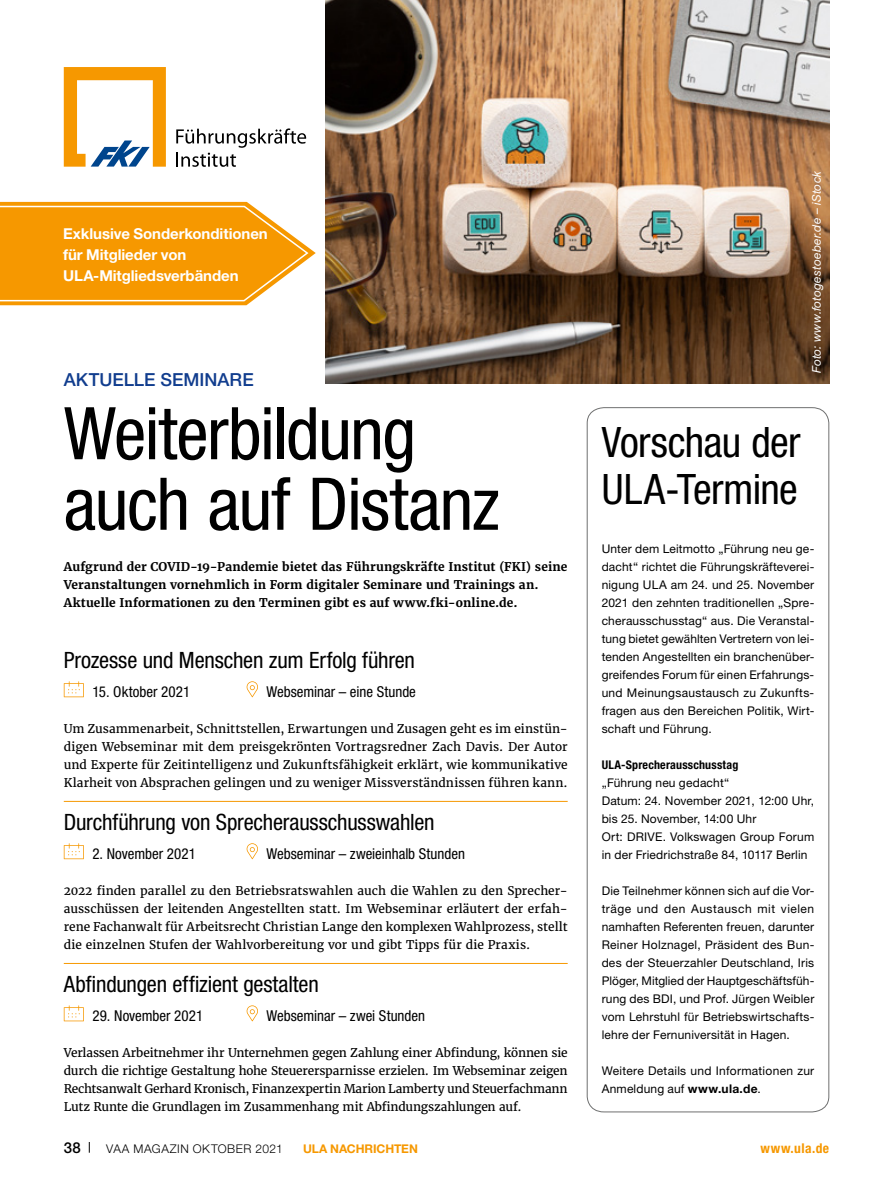
<style>
.page{position:relative;width:893px;height:1191px;background:#fff}
.page>*{position:absolute;margin:0;border:0;box-sizing:border-box;transform-origin:0 0}
.t1{font:condensed 72.75px/70.5px "Helvetica Neue LT Std";letter-spacing:-.02em;color:#000}
.t2{font:condensed 42px/46.5px "Helvetica Neue LT Std";letter-spacing:-.015em;color:#000}
.t3{font:condensed 22.5px "Helvetica Neue LT Std";letter-spacing:-.01em;color:#000}
.t4{font:500 18px "Helvetica Neue LT Std";color:#113d8e}
.t5{font:condensed 15px "Helvetica Neue LT Std";color:#000}
.t6{font:700 15px/21px "Helvetica Neue LT Std";letter-spacing:-.005em;color:#fff}
.t7{font:500 15px "Helvetica Neue LT Std";color:#000}
.t8{font:700 condensed 13.5px "Helvetica Neue LT Std";letter-spacing:.035em;color:#f69800}
.t9{font:12px/18px "Helvetica Neue LT Std";letter-spacing:.015em;color:#000;text-align:justify}
.t10{font:12px/18px "Merriweather";color:#000;text-align:justify}
.t11{font:700 12px/18px "Merriweather";letter-spacing:.01em;color:#000}
.t12{font:italic 12px "Helvetica Neue LT Std";letter-spacing:.015em;color:#fff}
.t13{font:700 condensed 12px "Helvetica Neue LT Std";letter-spacing:.015em;color:#000}
.t14{font:300 12px "Helvetica Neue LT Std";letter-spacing:.04em;color:#000}
.t15{font:700 12px "Helvetica Neue LT Std";letter-spacing:-.005em;color:#f69800}
.s1{font-weight:700}
</style>
<div class="page">
<img style="left:325px;top:0;width:504px;height:383px">
<svg style="left:0;top:202px;width:316px;height:103px;background:#f7a522"></svg>
<svg style="left:176px;top:128px;width:130px;height:39px"></svg>
<svg style="left:64px;top:67px;width:102px;height:100px"></svg>
<svg style="left:64px;top:681px;width:20px;height:16px"></svg>
<svg style="left:64px;top:843px;width:20px;height:16px"></svg>
<svg style="left:64px;top:1005px;width:20px;height:16px"></svg>
<div style="left:587px;top:407px;width:242px;height:705px;border:1px solid #6f7070;border-radius:16px"></div>
<svg style="left:247px;top:681px;width:11px;height:16px"></svg>
<svg style="left:247px;top:843px;width:11px;height:16px"></svg>
<svg style="left:247px;top:1005px;width:11px;height:16px"></svg>
<hr style="left:64px;top:801px;width:504px;height:1px;background:#f69800">
<hr style="left:64px;top:963px;width:504px;height:1px;background:#f69800">
<p class="t6" style="left:63px;top:223px;width:206px">Exklusive Sonderkonditionen für Mitglieder von<br>ULA-Mitgliedsverbänden</p>
<h3 class="t4" style="left:64px;top:369px;width:191px">AKTUELLE SEMINARE</h3>
<h1 class="t1" style="left:64px;top:398px;width:438px">Weiterbildung auch auf Distanz</h1>
<p class="t11" style="left:64px;top:558px;width:505px">Aufgrund der COVID-19-Pandemie bietet das Führungskräfte Institut (FKI) seine<br>Veranstaltungen vornehmlich in Form digitaler Seminare und Trainings an.<br>Aktuelle Informationen zu den Terminen gibt es auf www.fki-online.de.</p>
<h3 class="t3" style="left:64px;top:647px;width:353px">Prozesse und Menschen zum Erfolg führen</h3>
<p class="t5" style="left:92px;top:683px;width:99px">15. Oktober 2021</p>
<p class="t5" style="left:266px;top:683px;width:151px">Webseminar – eine Stunde</p>
<p class="t10" style="left:64px;top:720px;width:505px">Um Zusammenarbeit, Schnittstellen, Erwartungen und Zusagen geht es im einstün&shy;digen Webseminar mit dem preisgekrönten Vortragsredner Zach Davis. Der Autor und Experte für Zeitintelligenz und Zukunftsfähigkeit erklärt, wie kommunikative Klarheit von Absprachen gelingen und zu weniger Missverständnissen führen kann.</p>
<h3 class="t3" style="left:64px;top:809px;width:372px">Durchführung von Sprecherausschusswahlen</h3>
<p class="t5" style="left:92px;top:845px;width:105px">2. November 2021</p>
<p class="t5" style="left:266px;top:845px;width:200px">Webseminar – zweieinhalb Stunden</p>
<p class="t10" style="left:64px;top:882px;width:505px">2022 finden parallel zu den Betriebsratswahlen auch die Wahlen zu den Sprecher&shy;ausschüssen der leitenden Angestellten statt. Im Webseminar erläutert der erfah&shy;rene Fachanwalt für Arbeitsrecht Christian Lange den komplexen Wahlprozess, stellt die einzelnen Stufen der Wahlvorbereitung vor und gibt Tipps für die Praxis.</p>
<h3 class="t3" style="left:64px;top:971px;width:256px">Abfindungen effizient gestalten</h3>
<p class="t5" style="left:92px;top:1007px;width:112px">29. November 2021</p>
<p class="t5" style="left:266px;top:1007px;width:160px">Webseminar – zwei Stunden</p>
<p class="t10" style="left:64px;top:1044px;width:505px">Verlassen Arbeitnehmer ihr Unternehmen gegen Zahlung einer Abfindung, können sie durch die richtige Gestaltung hohe Steuerersparnisse erzielen. Im Webseminar zeigen Rechtsanwalt Gerhard Kronisch, Finanzexpertin Marion Lamberty und Steuerfachmann Lutz Runte die Grundlagen im Zusammenhang mit Abfindungszahlungen auf.</p>
<p class="t12" style="left:809px;top:373px;width:204px;rotate:-90deg">Foto: www.fotogestoeber.de – iStock</p>
<h2 class="t2" style="left:602px;top:419px;width:200px">Vorschau der<br>ULA-Termine</h2>
<p class="t9" style="left:602px;top:540px;width:214px">Unter dem Leitmotto „Führung neu ge&shy;dacht“ richtet die Führungskräfteverei&shy;nigung ULA am 24. und 25. November 2021 den zehnten traditionellen „Spre&shy;cherausschusstag“ aus. Die Veranstal&shy;tung bietet gewählten Vertretern von lei&shy;tenden Angestellten ein branchenüber&shy;greifendes Forum für einen Erfahrungs&shy;und Meinungsaustausch zu Zukunfts&shy;fragen aus den Bereichen Politik, Wirt&shy;schaft und Führung.</p>
<p class="t13" style="left:602px;top:757px;width:138px">ULA-Sprecherausschusstag</p>
<p class="t9" style="left:602px;top:774px;width:214px;text-align:left">„Führung neu gedacht“<br>Datum: 24. November 2021, 12:00 Uhr, bis 25. November, 14:00 Uhr<br>Ort: DRIVE. Volkswagen Group Forum in der Friedrichstraße 84, 10117 Berlin</p>
<p class="t9" style="left:602px;top:882px;width:214px">Die Teilnehmer können sich auf die Vor&shy;träge und den Austausch mit vielen namhaften Referenten freuen, darunter Reiner Holznagel, Präsident des Bun&shy;des der Steuerzahler Deutschland, Iris Plöger, Mitglied der Hauptgeschäftsfüh&shy;rung des BDI, und Prof. Jürgen Weibler vom Lehrstuhl für Betriebswirtschafts&shy;lehre der Fernuniversität in Hagen.</p>
<p class="t9" style="left:602px;top:1062px;width:214px">Weitere Details und Informationen zur<br>Anmeldung auf <span class="s1">www.ula.de</span>.</p>
<p class="t7" style="left:64px;top:1138px;width:18px">38</p>
<p class="t14" style="left:106px;top:1141px;width:178px">VAA MAGAZIN OKTOBER 2021</p>
<p class="t15" style="left:303px;top:1141px;width:116px">ULA NACHRICHTEN</p>
<p class="t8" style="left:760px;top:1139px;width:70px">www.ula.de</p>
</div>
